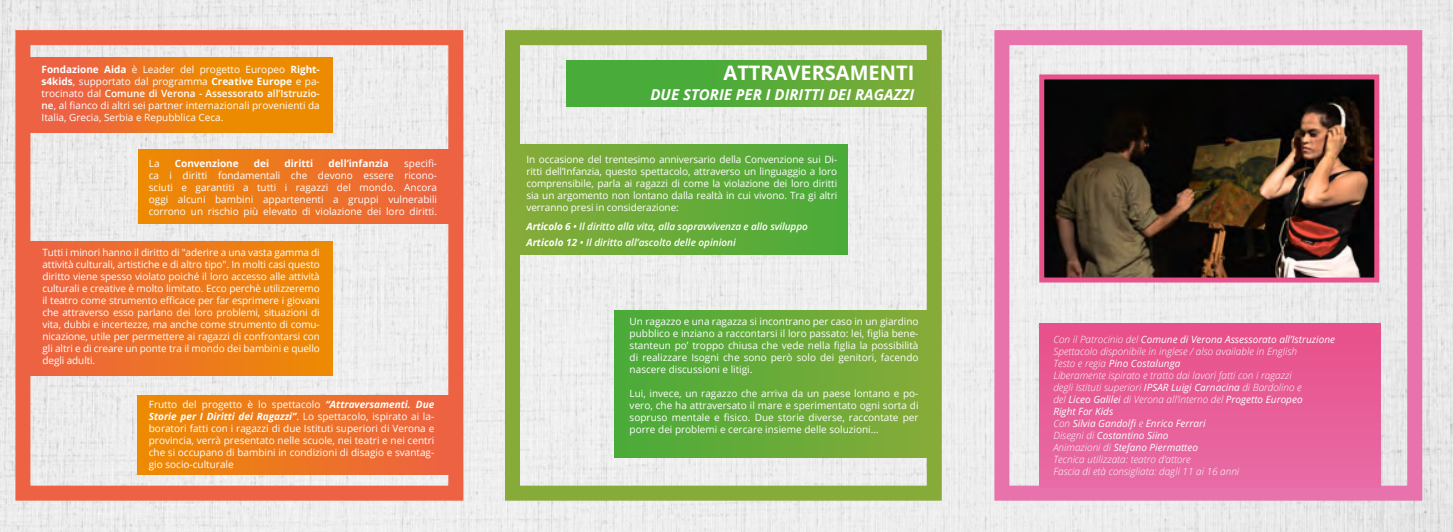
<style>
.page{position:relative;width:1453px;height:532px;background:#fff}
.page>*{position:absolute;margin:0;border:0;box-sizing:border-box;transform-origin:0 0}
.t1{font:700 20px "Open Sans";color:#fff}
.t2{font:italic 700 15px "Open Sans";color:#fff}
.t3{font:10px/12px "Open Sans";color:#fff;text-align:justify}
.t4{font:italic 300 10px/12px "Open Sans";color:#fff}
.t5{font:italic 600 10px/15.5px "Open Sans";letter-spacing:-.01em;color:#fff}
.t6{font:700 10px "Open Sans";color:#fff}
.s1{font-weight:700}
.s2{font-weight:600}
.s3{font-weight:700;font-style:italic}
.s4{font-weight:400}
</style>
<div class="page">
<img style="left:0;top:0;width:1453px;height:531px">
<div style="left:505px;top:30px;width:437px;height:470px;border:15px solid #86ab39"></div>
<div style="left:994px;top:30px;width:428px;height:470px;border:15px solid #e872ac"></div>
<div style="left:567px;top:60px;width:364px;height:46px;background:linear-gradient(to right,#3bab39,#79ab39)"></div>
<div style="left:1039px;top:323px;width:341px;height:164px;background:linear-gradient(to right,#e85d97,#e85d97)"></div>
<div style="left:615px;top:310px;width:314px;height:147px;background:linear-gradient(to right,#49ab39,#86ab39)"></div>
<img style="left:1045px;top:80px;width:328px;height:196px">
<div style="left:1039px;top:74px;width:340px;height:208px;border:5px solid #e8518b"></div>
<div style="left:516px;top:144px;width:331px;height:110px;background:linear-gradient(to right,#86ab39,#4aab39)"></div>
<div style="left:15px;top:30px;width:448px;height:470px;border:15px solid #ed6243"></div>
<svg style="left:30px;top:58px;width:302px;height:75px"></svg>
<div style="left:138px;top:150px;width:311px;height:73px;background:linear-gradient(to right,#ed8b00,#ed6243)"></div>
<div style="left:137px;top:395px;width:312px;height:79px;background:linear-gradient(to right,#ed8b00,#ed6243)"></div>
<div style="left:30px;top:241px;width:302px;height:134px;background:linear-gradient(to right,#ed6243,#ed8a01)"></div>
<p class="t3" style="left:42px;top:63px;width:280px"><span class="s1">Fondazione Aida</span> è Leader del progetto Europeo <span class="s1">Right&shy;s4kids</span>, supportato dal programma <span class="s1">Creative Europe</span> e pa&shy;trocinato dal <span class="s2">Comune di Verona - Assessorato all’Istruzio&shy;ne</span>, al fianco di altri sei partner internazionali provenienti da Italia, Grecia, Serbia e Repubblica Ceca.</p>
<p class="t3" style="left:149px;top:157px;width:12px">La</p>
<p class="t6" style="left:175px;top:156px;width:65px">Convenzione</p>
<p class="t6" style="left:254px;top:156px;width:17px">dei</p>
<p class="t6" style="left:284px;top:156px;width:30px">diritti</p>
<p class="t6" style="left:328px;top:156px;width:62px">dell’infanzia</p>
<p class="t3" style="left:149px;top:157px;width:290px;text-indent:255px">specifi&shy;ca i diritti fondamentali che devono essere ricono&shy;sciuti e garantiti a tutti i ragazzi del mondo. Ancora oggi alcuni bambini appartenenti a gruppi vulnerabili corrono un rischio più elevato di violazione dei loro diritti.</p>
<p class="t3" style="left:43px;top:246px;width:279px">Tutti i minori hanno il diritto di "aderire a una vasta gamma di attività culturali, artistiche e di altro tipo". In molti casi questo diritto viene spesso violato poiché il loro accesso alle attività culturali e creative è molto limitato. Ecco perchè utilizzeremo il teatro come strumento efficace per far esprimere i giovani che attraverso esso parlano dei loro problemi, situazioni di vita, dubbi e incertezze, ma anche come strumento di comu&shy;nicazione, utile per permettere ai ragazzi di confrontarsi con gli altri e di creare un ponte tra il mondo dei bambini e quello degli adulti.</p>
<p class="t3" style="left:149px;top:397px;width:287px">Frutto del progetto è lo spettacolo <span class="s3">“Attraversamenti. Due Storie per I Diritti dei Ragazzi”</span>. Lo spettacolo, ispirato ai la&shy;boratori fatti con i ragazzi di due Istituti superiori di Verona e provincia, verrà presentato nelle scuole, nei teatri e nei centri che si occupano di bambini in condizioni di disagio e svantag&shy;gio socio-culturale</p>
<h1 class="t1" style="left:723px;top:58px;width:192px">ATTRAVERSAMENTI</h1>
<h2 class="t2" style="left:650px;top:83px;width:265px">DUE STORIE PER I DIRITTI DEI RAGAZZI</h2>
<p class="t3" style="left:526px;top:153px;width:312px">In occasione del trentesimo anniversario della Convenzione sui Di&shy;ritti dell’Infanzia, questo spettacolo, attraverso un linguaggio a loro comprensibile, parla ai ragazzi di come la violazione dei loro diritti sia un argomento non lontano dalla realtà in cui vivono. Tra gi altri verranno presi in considerazione:</p>
<p class="t5" style="left:526px;top:218px;width:283px"><span class="s1">Articolo 6</span> • Il diritto alla vita, alla sopravvivenza e allo sviluppo<br><span class="s1">Articolo 12</span> • Il diritto all’ascolto delle opinioni</p>
<p class="t3" style="left:630px;top:315px;width:290px">Un ragazzo e una ragazza si incontrano per caso in un giardino pubblico e inziano a raccontarsi il loro passato: lei, figlia bene&shy;stanteun po’ troppo chiusa che vede nella figlia la possibilità di realizzare Isogni che sono però solo dei genitori, facendo nascere discussioni e litigi.</p>
<p class="t3" style="left:630px;top:387px;width:290px">Lui, invece, un ragazzo che arriva da un paese lontano e po&shy;vero, che ha attraversato il mare e sperimentato ogni sorta di sopruso mentale e fisico. Due storie diverse, raccontate per porre dei problemi e cercare insieme delle soluzioni…</p>
<p class="t4" style="left:1053px;top:333px;width:283px">Con il Patrocinio del <span class="s4">Comune di Verona Assessorato all’Istruzione </span>Spettacolo disponibile in inglese / also available in English<br>Testo e regia <span class="s4">Pino Costalunga<br></span>Liberamente ispirato e tratto dai lavori fatti con i ragazzi<br>degli Istituti superiori <span class="s4">IPSAR Luigi Carnacina</span> di Bardolino e<br>del <span class="s4">Liceo Galilei</span> di Verona all’interno del <span class="s4">Progetto Europeo<br>Right For Kids<br></span>Con <span class="s4">Silvia Gandolfi</span> e <span class="s4">Enrico Ferrari<br></span>Disegni di <span class="s4">Costantino Siino<br></span>Animazioni di <span class="s4">Stefano Piermatteo<br></span>Tecnica utilizzata: teatro d’attore<br>Fascia di età consigliata: dagli 11 ai 16 anni</p>
</div>
